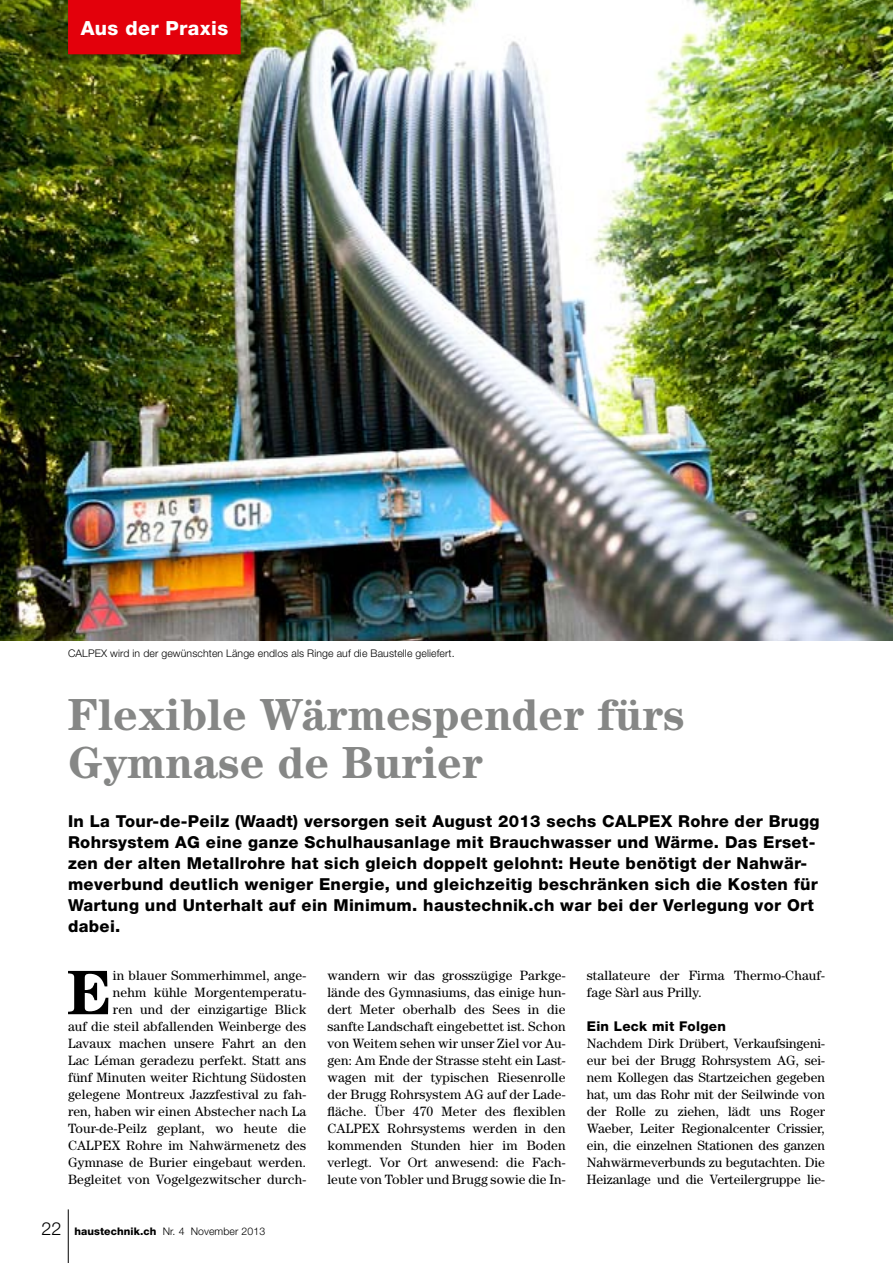
<style>
.page{position:relative;width:893px;height:1263px;background:#fff}
.page>*{position:absolute;margin:0;border:0;box-sizing:border-box;transform-origin:0 0}
._408_Magazin_Text_bo{font:700 63px "Century LT";color:#000}
._400_Magazin_Titel_3{font:700 45px/48px "Century LT";color:#868786}
._102_Rubrik{font:800 19.5px "Helvetica Neue LT Std";letter-spacing:.02em;color:#fff}
._404_Magazin_Lead{font:800 16.5px/21px "Helvetica Neue LT Std";letter-spacing:.02em;color:#000}
._408_Magazin_Text_bo-2{font:13.5px/17px "Century LT";letter-spacing:.01em;color:#000;text-align:right}
._406_Magazin_Text_bo{font:13.5px/17px "Century LT";letter-spacing:-.005em;color:#000;text-align:justify}
._405_Magazin_Unterti{font:800 13.5px "Helvetica Neue LT Std";letter-spacing:.02em;color:#000}
._706_Dossier_Legende{font:300 10.5px "Helvetica Neue LT Std";letter-spacing:.01em;color:#000}
.s1{font-size:18px}
.s2{font-weight:800}
</style>
<div class="page">
<hr style="left:68px;top:1209px;width:1px;height:54px;background:#000">
<img style="left:0;top:0;width:893px;height:640px">
<div style="left:68px;top:0;width:173px;height:54px;background:#e3000b"></div>
<p class="_102_Rubrik" style="left:81px;top:17px;width:149px">Aus der Praxis</p>
<p class="_706_Dossier_Legende" style="left:68px;top:647px;width:388px">CALPEX wird in der gewünschten Länge endlos als Ringe auf die Baustelle geliefert.</p>
<p class="_400_Magazin_Titel_3" style="left:68px;top:689px;width:618px">Flexible Wärmespender fürs<br>Gymnase de Burier</p>
<p class="_404_Magazin_Lead" style="left:68px;top:811px;width:753px">In La Tour-de-Peilz (Waadt) versorgen seit August 2013 sechs CALPEX Rohre der Brugg Rohrsystem AG eine ganze Schulhausanlage mit Brauchwasser und Wärme. Das Erset&shy;zen der alten Metallrohre hat sich gleich doppelt gelohnt: Heute benötigt der Nahwär&shy;meverbund deutlich weniger Energie, und gleichzeitig beschränken sich die Kosten für Wartung und Unterhalt auf ein Minimum. haustechnik.ch war bei der Verlegung vor Ort dabei.</p>
<p class="_408_Magazin_Text_bo-2" style="left:68px;top:967px;width:240px">in blauer Sommerhimmel, ange-<br>nehm kühle Morgentemperatu-<br>ren und der einzigartige Blick<br>auf die steil abfallenden Weinberge des Lavaux machen unsere Fahrt an den Lac Léman geradezu perfekt. Statt ans fünf Minuten weiter Richtung Südosten gelegene Montreux Jazzfestival zu fah&shy;ren, haben wir einen Abstecher nach La Tour-de-Peilz geplant, wo heute die CALPEX Rohre im Nahwärmenetz des Gymnase de Burier eingebaut werden.<br>Begleitet von Vogelgezwitscher durch-</p>
<p class="_408_Magazin_Text_bo-2" style="left:327px;top:967px;width:240px;text-align:justify">wandern wir das grosszügige Parkge&shy;lände des Gymnasiums, das einige hun&shy;dert Meter oberhalb des Sees in die sanfte Landschaft eingebettet ist. Schon von Weitem sehen wir unser Ziel vor Au&shy;gen: Am Ende der Strasse steht ein Last&shy;wagen mit der typischen Riesenrolle der Brugg Rohrsystem AG auf der Lade&shy;fläche. Über 470 Meter des flexiblen CALPEX Rohrsystems werden in den kommenden Stunden hier im Boden verlegt. Vor Ort anwesend: die Fach&shy;leute von Tobler und Brugg sowie die In-</p>
<p class="_408_Magazin_Text_bo-2" style="left:587px;top:967px;width:240px;text-align:left">stallateure der Firma Thermo-Chauf&shy;fage Sàrl aus Prilly.</p>
<p class="_408_Magazin_Text_bo" style="left:67px;top:955px;width:47px">E</p>
<p class="_405_Magazin_Unterti" style="left:587px;top:1018px;width:141px">Ein Leck mit Folgen</p>
<p class="_406_Magazin_Text_bo" style="left:587px;top:1035px;width:240px">Nachdem Dirk Drübert, Verkaufsingeni&shy;eur bei der Brugg Rohrsystem AG, sei&shy;nem Kollegen das Startzeichen gegeben hat, um das Rohr mit der Seilwinde von der Rolle zu ziehen, lädt uns Roger Waeber, Leiter Regionalcenter Crissier, ein, die einzelnen Stationen des ganzen Nahwärmeverbunds zu begutachten. Die Heizanlage und die Verteilergruppe lie-</p>
<p class="_706_Dossier_Legende" style="left:42px;top:1225px;width:225px"><span class="s1">22</span> <span class="s2">haustechnik.ch</span> Nr. 4 November 2013</p>
</div>
